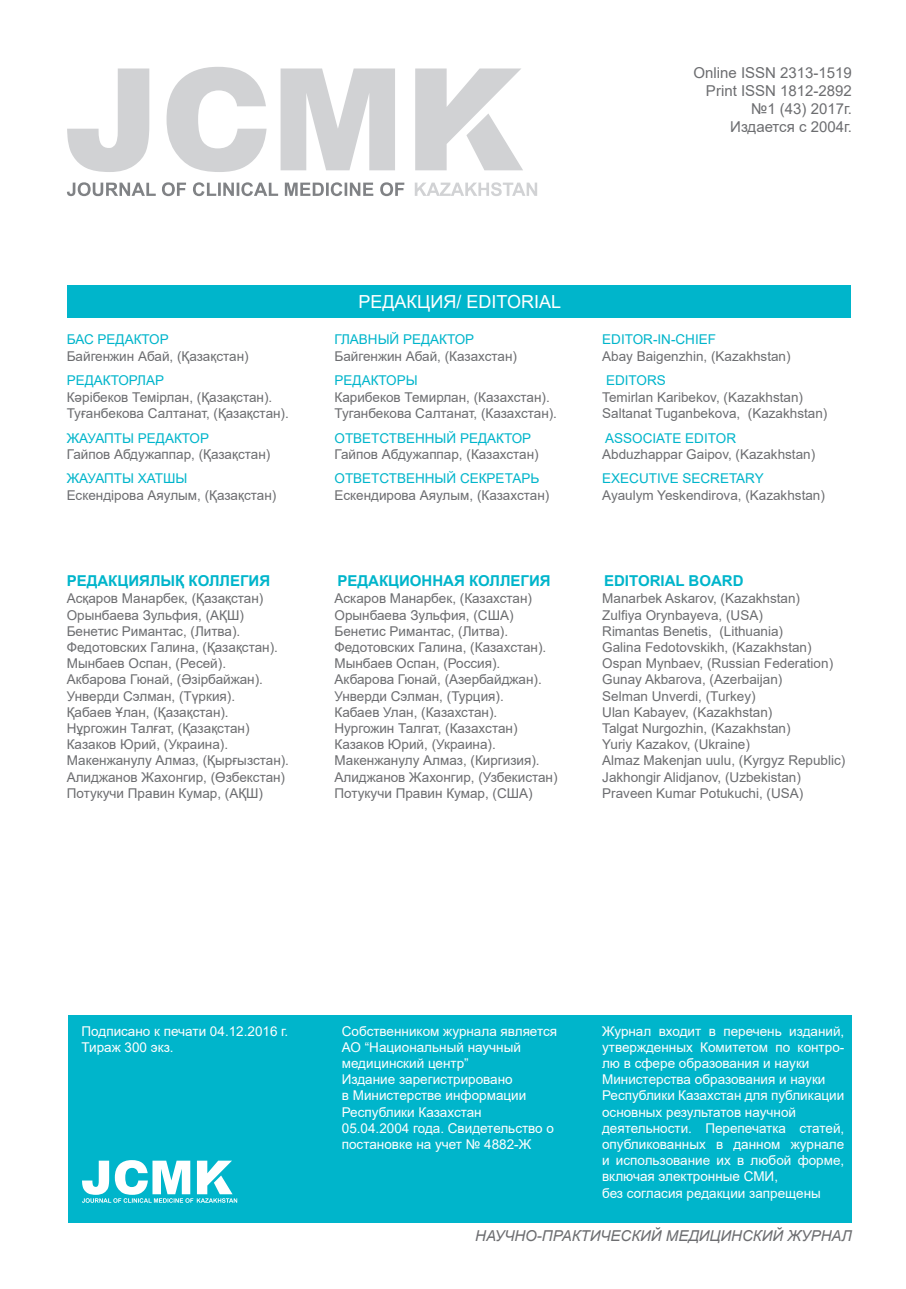
<style>
.page{position:relative;width:906px;height:1289px;background:#fff}
.page>*{position:absolute;margin:0;border:0;box-sizing:border-box;transform-origin:0 0}
.t1{font:18px "Arial";color:#fff}
.t2{font:15px/18px "Arial";color:#6c6d70;text-align:right}
.t3{font:700 15px "Arial";color:#00b5cb}
.t4{font:italic 15px "Arial";color:#6c6d70}
.t5{font:13.5px/16.2px "Arial";color:#6c6d70}
.t6{font:13.5px/16.2px "Arial";color:#fff}
.t7{font:13.5px "Arial";color:#00b5cb}
</style>
<div class="page">
<svg style="left:67px;top:68px;width:82px;height:104px"></svg>
<svg style="left:166px;top:67px;width:101px;height:105px"></svg>
<svg style="left:280px;top:68px;width:115px;height:102px"></svg>
<svg style="left:415px;top:68px;width:108px;height:102px"></svg>
<svg style="left:67px;top:182px;width:89px;height:14px"></svg>
<svg style="left:162px;top:182px;width:24px;height:14px"></svg>
<svg style="left:193px;top:182px;width:85px;height:14px"></svg>
<svg style="left:285px;top:182px;width:88px;height:14px"></svg>
<svg style="left:380px;top:182px;width:24px;height:14px"></svg>
<svg style="left:415px;top:182px;width:122px;height:14px"></svg>
<div style="left:68px;top:1014px;width:784px;height:208px;background:#00b5cb"></div>
<div style="left:68px;top:285px;width:783px;height:33px;background:#00b5cb"></div>
<svg style="left:82px;top:1160px;width:155px;height:42px"></svg>
<p class="t2" style="left:693px;top:63px;width:160px">Online ISSN 2313-1519<br>Print ISSN 1812-2892 №1 (43) 2017г.<br>Издается с 2004г.</p>
<p class="t7" style="left:67px;top:330px;width:103px">БАС РЕДАКТОР</p>
<p class="t5" style="left:67px;top:348px;width:183px">Байгенжин Абай, (Қазақстан)</p>
<p class="t7" style="left:67px;top:371px;width:99px">РЕДАКТОРЛАР</p>
<p class="t5" style="left:67px;top:388px;width:224px">Кәрібеков Темірлан, (Қазақстан).<br>Туғанбекова Салтанат, (Қазақстан).</p>
<p class="t7" style="left:67px;top:428px;width:144px">ЖАУАПТЫ РЕДАКТОР</p>
<p class="t5" style="left:67px;top:446px;width:205px">Гайпов Абдужаппар, (Қазақстан)</p>
<p class="t7" style="left:67px;top:469px;width:122px">ЖАУАПТЫ ХАТШЫ</p>
<p class="t5" style="left:67px;top:486px;width:211px">Ескендірова Аяулым, (Қазақстан)</p>
<h1 class="t1" style="left:358px;top:290px;width:204px">РЕДАКЦИЯ/ EDITORIAL</h1>
<p class="t7" style="left:334px;top:330px;width:141px">ГЛАВНЫЙ РЕДАКТОР</p>
<p class="t5" style="left:334px;top:348px;width:184px">Байгенжин Абай, (Казахстан)</p>
<p class="t7" style="left:334px;top:371px;width:85px">РЕДАКТОРЫ</p>
<p class="t5" style="left:334px;top:388px;width:224px">Карибеков Темирлан, (Казахстан).<br>Туганбекова Салтанат, (Казахстан).</p>
<p class="t7" style="left:334px;top:428px;width:198px">ОТВЕТСТВЕННЫЙ РЕДАКТОР</p>
<p class="t5" style="left:334px;top:446px;width:206px">Гайпов Абдужаппар, (Казахстан)</p>
<p class="t7" style="left:334px;top:469px;width:206px">ОТВЕТСТВЕННЫЙ СЕКРЕТАРЬ</p>
<p class="t5" style="left:334px;top:486px;width:216px">Ескендирова Аяулым, (Казахстан)</p>
<p class="t7" style="left:602px;top:330px;width:115px">EDITOR-IN-CHIEF</p>
<p class="t5" style="left:602px;top:348px;width:190px">Abay Baigenzhin, (Kazakhstan)</p>
<p class="t7" style="left:606px;top:371px;width:61px">EDITORS</p>
<p class="t5" style="left:602px;top:388px;width:227px">Temirlan Karibekov, (Kazakhstan)<br>Saltanat Tuganbekova, (Kazakhstan)</p>
<p class="t7" style="left:605px;top:428px;width:132px">ASSOCIATE EDITOR</p>
<p class="t5" style="left:602px;top:446px;width:214px">Abduzhappar Gaipov, (Kazakhstan)</p>
<p class="t7" style="left:602px;top:469px;width:163px">EXECUTIVE SECRETARY</p>
<p class="t5" style="left:602px;top:486px;width:224px">Ayaulym Yeskendirova, (Kazakhstan)</p>
<p class="t3" style="left:67px;top:569px;width:205px">РЕДАКЦИЯЛЫҚ КОЛЛЕГИЯ</p>
<p class="t3" style="left:337px;top:569px;width:215px">РЕДАКЦИОННАЯ КОЛЛЕГИЯ</p>
<p class="t3" style="left:604px;top:569px;width:141px">EDITORIAL BOARD</p>
<p class="t5" style="left:67px;top:590px;width:224px">Асқаров Манарбек, (Қазақстан)<br>Орынбаева Зульфия, (АҚШ)<br>Бенетис Римантас, (Литва).<br>Федотовских Галина, (Қазақстан).<br>Мынбаев Оспан, (Ресей).<br>Акбарова Гюнай, (Әзірбайжан).<br>Унверди Сэлман, (Түркия).<br>Қабаев Ұлан, (Қазақстан).<br>Нұргожин Талғат, (Қазақстан)<br>Казаков Юрий, (Украина).<br>Макенжанулу Алмаз, (Қырғызстан).<br>Алиджанов Жахонгир, (Өзбекстан)<br>Потукучи Правин Кумар, (АҚШ)</p>
<p class="t5" style="left:334px;top:590px;width:225px">Аскаров Манарбек, (Казахстан)<br>Орынбаева Зульфия, (США)<br>Бенетис Римантас, (Литва).<br>Федотовских Галина, (Казахстан).<br>Мынбаев Оспан, (Россия).<br>Акбарова Гюнай, (Азербайджан).<br>Унверди Сэлман, (Турция).<br>Кабаев Улан, (Казахстан).<br>Нургожин Талгат, (Казахстан)<br>Казаков Юрий, (Украина).<br>Макенжанулу Алмаз, (Киргизия).<br>Алиджанов Жахонгир, (Узбекистан)<br>Потукучи Правин Кумар, (США)</p>
<p class="t5" style="left:602px;top:590px;width:245px">Manarbek Askarov, (Kazakhstan)<br>Zulfiya Orynbayeva, (USA)<br>Rimantas Benetis, (Lithuania)<br>Galina Fedotovskikh, (Kazakhstan)<br>Ospan Mynbaev, (Russian Federation)<br>Gunay Akbarova, (Azerbaijan)<br>Selman Unverdi, (Turkey)<br>Ulan Kabayev, (Kazakhstan)<br>Talgat Nurgozhin, (Kazakhstan)<br>Yuriy Kazakov, (Ukraine)<br>Almaz Makenjan uulu, (Kyrgyz Republic)<br>Jakhongir Alidjanov, (Uzbekistan)<br>Praveen Kumar Potukuchi, (USA)</p>
<p class="t6" style="left:82px;top:1022px;width:208px">Подписано к печати 04.12.2016 г.<br>Тираж 300 экз.</p>
<p class="t6" style="left:342px;top:1022px;width:217px">Собственником журнала является<br>АО “Национальный научный медицинский центр”<br>Издание зарегистрировано<br>в Министерстве информации<br>Республики Казахстан<br>05.04.2004 года. Свидетельство о постановке на учет № 4882-Ж</p>
<p class="t6" style="left:602px;top:1022px;width:244px">Журнал входит в перечень изданий, утвержденных Комитетом по контро&shy;лю в сфере образования и науки Министерства образования и науки Республики Казахстан для публикации основных результатов научной деятельности. Перепечатка статей, опубликованных в данном журнале и использование их в любой форме, включая электронные СМИ,<br>без согласия редакции запрещены</p>
<p class="t4" style="left:475px;top:1226px;width:378px">НАУЧНО-ПРАКТИЧЕСКИЙ МЕДИЦИНСКИЙ ЖУРНАЛ</p>
</div>
